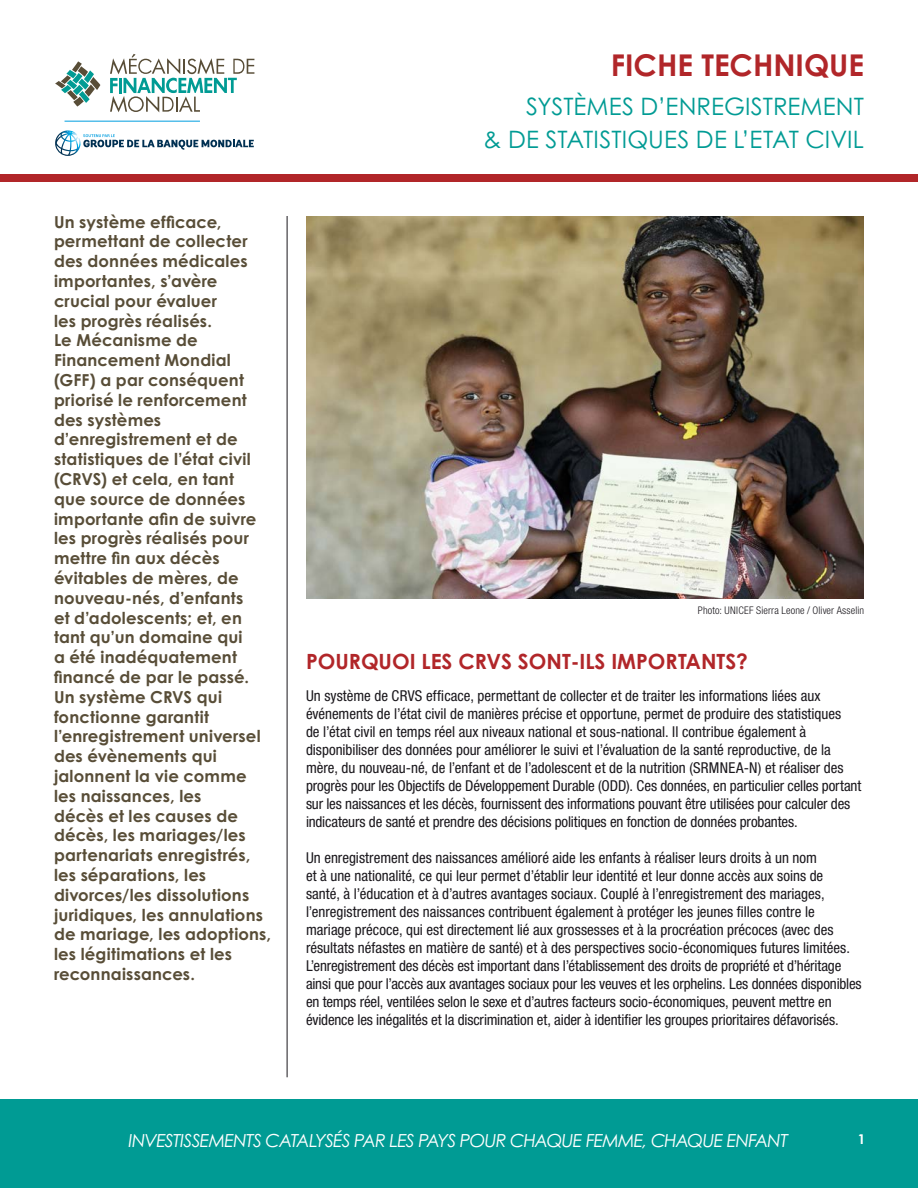
<style>
.page{position:relative;width:918px;height:1188px;background:#fff}
.page>*{position:absolute;margin:0;border:0;box-sizing:border-box;transform-origin:0 0}
.t1{font:700 30px "Century Gothic Std";color:#b12629}
.t2{font:24px/33px "Century Gothic Std";letter-spacing:.005em;color:#009b94;text-align:right}
.t3{font:700 21px "Century Gothic Std";color:#b12629}
.t4{font:italic 18px "Century Gothic Std";letter-spacing:-.05em;color:#fff}
.t5{font:700 16.5px/19.8px "Century Gothic Std";letter-spacing:.01em;color:#584d37}
.t6{font:condensed 15px/18px "Helvetica Neue LT Std";letter-spacing:-.005em;color:#1a171c}
.t7{font:700 13.5px "Century Gothic Std";color:#fff}
.t8{font:300 condensed 10.5px "Helvetica Neue LT Std";letter-spacing:.015em;color:#1a171c}
</style>
<div class="page">
<svg style="left:110px;top:54px;width:144px;height:58px"></svg>
<svg style="left:55px;top:61px;width:45px;height:38px"></svg>
<svg style="left:85px;top:84px;width:10px;height:13px"></svg>
<svg style="left:79px;top:91px;width:11px;height:12px"></svg>
<svg style="left:73px;top:97px;width:11px;height:10px"></svg>
<hr style="left:65px;top:121px;width:135px;height:1px;background:#009ee0">
<svg style="left:55px;top:130px;width:199px;height:26px"></svg>
<div style="left:0;top:1100px;width:918px;height:88px;background:#009b94"></div>
<div style="left:0;top:174px;width:918px;height:8px;background:#b12629"></div>
<hr style="left:287px;top:216px;width:1px;height:861px;background:#1a171c">
<img style="left:306px;top:216px;width:558px;height:382px">
<p class="t5" style="left:54px;top:211px;width:219px">Un système efficace, permettant de collecter des données médicales importantes, s’avère crucial pour évaluer<br>les progrès réalisés.<br>Le Mécanisme de<br>Financement Mondial (GFF) a par conséquent priorisé le renforcement des systèmes d’enregistrement et de statistiques de l’état civil (CRVS) et cela, en tant<br>que source de données importante afin de suivre les progrès réalisés pour mettre fin aux décès évitables de mères, de nouveau-nés, d’enfants<br>et d’adolescents; et, en tant qu’un domaine qui<br>a été inadéquatement financé de par le passé.<br>Un système CRVS qui fonctionne garantit l’enregistrement universel des évènements qui jalonnent la vie comme les naissances, les<br>décès et les causes de décès, les mariages/les partenariats enregistrés, les séparations, les divorces/les dissolutions juridiques, les annulations de mariage, les adoptions, les légitimations et les reconnaissances.</p>
<h1 class="t1" style="left:611px;top:46px;width:255px">FICHE TECHNIQUE</h1>
<h2 class="t2" style="left:483px;top:89px;width:382px">SYSTÈMES D’ENREGISTREMENT<br>&amp; DE STATISTIQUES DE L’ETAT CIVIL</h2>
<p class="t8" style="left:698px;top:604px;width:168px">Photo: UNICEF Sierra Leone / Oliver Asselin</p>
<h3 class="t3" style="left:306px;top:648px;width:444px">POURQUOI LES CRVS SONT-ILS IMPORTANTS?</h3>
<p class="t6" style="left:306px;top:686px;width:557px">Un système de CRVS efficace, permettant de collecter et de traiter les informations liées aux événements de l’état civil de manières précise et opportune, permet de produire des statistiques<br>de l’état civil en temps réel aux niveaux national et sous-national. Il contribue également à disponibiliser des données pour améliorer le suivi et l’évaluation de la santé reproductive, de la mère, du nouveau-né, de l’enfant et de l’adolescent et de la nutrition (SRMNEA-N) et réaliser des progrès pour les Objectifs de Développement Durable (ODD). Ces données, en particulier celles portant sur les naissances et les décès, fournissent des informations pouvant être utilisées pour calculer des indicateurs de santé et prendre des décisions politiques en fonction de données probantes.</p>
<p class="t6" style="left:306px;top:848px;width:557px">Un enregistrement des naissances amélioré aide les enfants à réaliser leurs droits à un nom<br>et à une nationalité, ce qui leur permet d’établir leur identité et leur donne accès aux soins de<br>santé, à l’éducation et à d’autres avantages sociaux. Couplé à l’enregistrement des mariages, l’enregistrement des naissances contribuent également à protéger les jeunes filles contre le mariage précoce, qui est directement lié aux grossesses et à la procréation précoces (avec des résultats néfastes en matière de santé) et à des perspectives socio-économiques futures limitées.<br>L’enregistrement des décès est important dans l’établissement des droits de propriété et d’héritage ainsi que pour l’accès aux avantages sociaux pour les veuves et les orphelins. Les données disponibles en temps réel, ventilées selon le sexe et d’autres facteurs socio-économiques, peuvent mettre en évidence les inégalités et la discrimination et, aider à identifier les groupes prioritaires défavorisés.</p>
<p class="t4" style="left:128px;top:1130px;width:661px">INVESTISSEMENTS CATALYSÉS PAR LES PAYS POUR CHAQUE FEMME, CHAQUE ENFANT</p>
<p class="t7" style="left:858px;top:1131px;width:9px">1</p>
</div>
